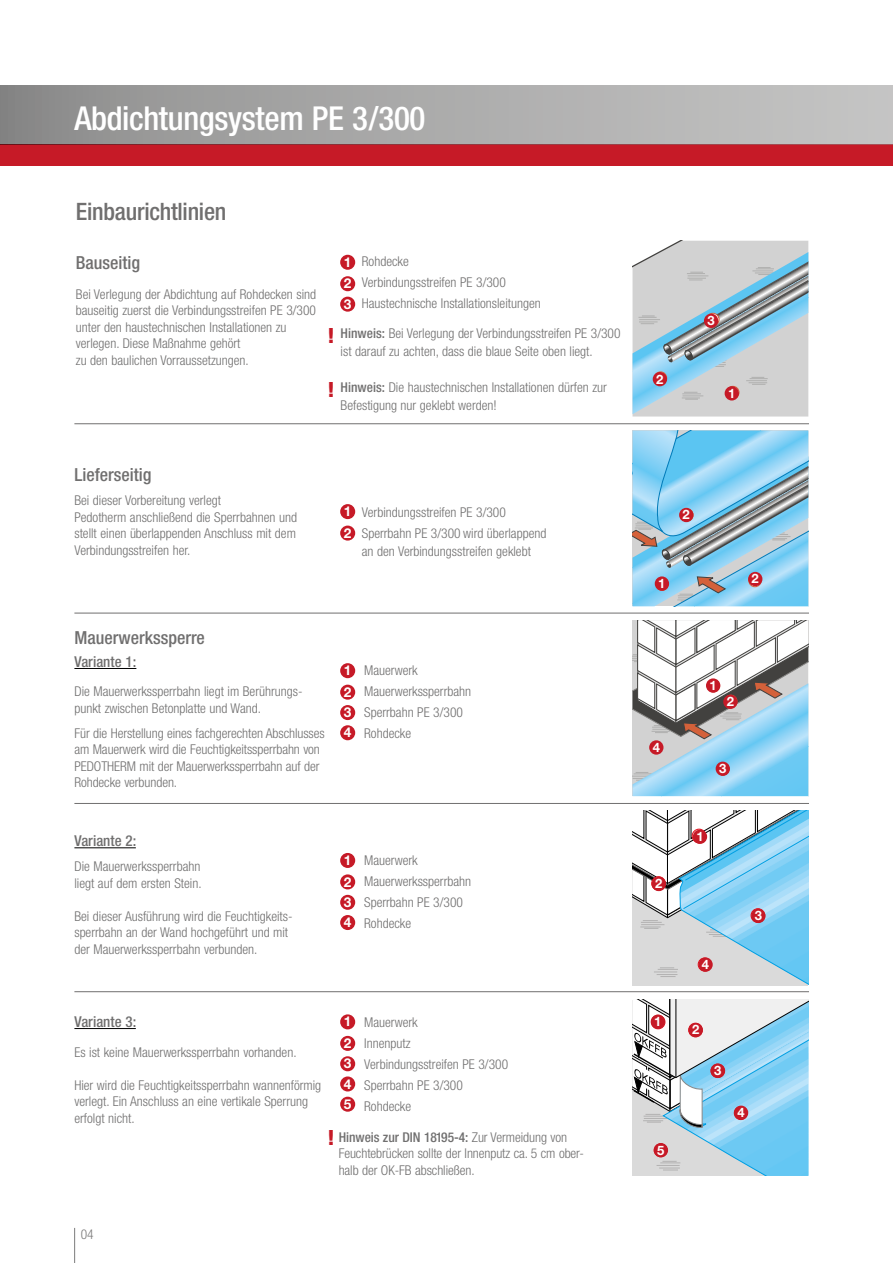
<style>
.page{position:relative;width:893px;height:1263px;background:#fff}
.page>*{position:absolute;margin:0;border:0;box-sizing:border-box;transform-origin:0 0}
.t1{font:500 condensed 33px "Helvetica Neue";letter-spacing:-.01em;color:#fff}
.t2{font:500 condensed 24px "Helvetica Neue";letter-spacing:-.01em;color:#706f6f}
.t3{font:900 condensed 21px "Helvetica Neue";color:#c61a27}
.t4{font:500 condensed 18px "Helvetica Neue";color:#706f6f}
.t5{font:500 condensed 15px "Helvetica Neue";color:#706f6f}
.t6{font:700 13.65px/20.7px "Helvetica Neue";color:#fff;text-align:justify}
.t7{font:300 condensed 13.5px/16.5px "Helvetica Neue";color:#706f6f}
.t8{font:300 condensed 13.5px "Helvetica Neue";color:#7c7b7b}
.t9{font:700 13.05px "Helvetica Neue";color:#fff}
.s1{font-weight:500}
</style>
<div class="page">
<div style="left:0;top:145px;width:893px;height:21px;background:#c61a27"></div>
<div style="left:0;top:85px;width:893px;height:60px;background:linear-gradient(to right,#8d8d8d,#c8c7c7)"></div>
<hr style="left:74px;top:1228px;width:1px;height:35px;background:#7c7b7b">
<hr style="left:74px;top:423px;width:735px;height:1px;background:#706f6f">
<div style="left:340px;top:255px;width:15px;height:15px;background:#c61a27;border-radius:50%"></div>
<div style="left:340px;top:276px;width:15px;height:15px;background:#c61a27;border-radius:50%"></div>
<div style="left:340px;top:297px;width:15px;height:15px;background:#c61a27;border-radius:50%"></div>
<div style="left:340px;top:504px;width:15px;height:15px;background:#c61a27;border-radius:50%"></div>
<div style="left:340px;top:526px;width:15px;height:15px;background:#c61a27;border-radius:50%"></div>
<hr style="left:74px;top:613px;width:735px;height:1px;background:#706f6f">
<hr style="left:74px;top:803px;width:735px;height:1px;background:#706f6f">
<hr style="left:74px;top:991px;width:735px;height:1px;background:#706f6f">
<hr style="left:74px;top:668px;width:62px;height:1px;background:#000">
<div style="left:340px;top:663px;width:15px;height:15px;background:#c61a27;border-radius:50%"></div>
<div style="left:340px;top:685px;width:15px;height:15px;background:#c61a27;border-radius:50%"></div>
<div style="left:340px;top:705px;width:15px;height:15px;background:#c61a27;border-radius:50%"></div>
<div style="left:340px;top:725px;width:15px;height:15px;background:#c61a27;border-radius:50%"></div>
<hr style="left:74px;top:847px;width:62px;height:1px;background:#000">
<div style="left:340px;top:853px;width:15px;height:15px;background:#c61a27;border-radius:50%"></div>
<div style="left:340px;top:874px;width:15px;height:15px;background:#c61a27;border-radius:50%"></div>
<div style="left:340px;top:895px;width:15px;height:15px;background:#c61a27;border-radius:50%"></div>
<div style="left:340px;top:915px;width:15px;height:15px;background:#c61a27;border-radius:50%"></div>
<hr style="left:74px;top:1028px;width:62px;height:1px;background:#000">
<div style="left:340px;top:1014px;width:15px;height:15px;background:#c61a27;border-radius:50%"></div>
<div style="left:340px;top:1036px;width:15px;height:15px;background:#c61a27;border-radius:50%"></div>
<div style="left:340px;top:1056px;width:15px;height:15px;background:#c61a27;border-radius:50%"></div>
<div style="left:340px;top:1076px;width:15px;height:15px;background:#c61a27;border-radius:50%"></div>
<div style="left:340px;top:1097px;width:15px;height:15px;background:#c61a27;border-radius:50%"></div>
<svg style="left:632px;top:241px;width:176px;height:175px;background:#b8c9d1"></svg>
<svg style="left:632px;top:430px;width:176px;height:176px;background:#8cc6e1"></svg>
<svg style="left:632px;top:1000px;width:176px;height:176px"></svg>
<svg style="left:632px;top:810px;width:177px;height:176px"></svg>
<svg style="left:632px;top:620px;width:176px;height:176px"></svg>
<div style="left:706px;top:678px;width:14px;height:15px;background:#c61a27;border-radius:50%"></div>
<div style="left:723px;top:695px;width:15px;height:14px;background:#c61a27;border-radius:50%"></div>
<div style="left:716px;top:762px;width:14px;height:14px;background:#c61a27;border-radius:50%"></div>
<div style="left:649px;top:740px;width:14px;height:15px;background:#c61a27;border-radius:50%"></div>
<div style="left:693px;top:830px;width:14px;height:14px;background:#c61a27;border-radius:50%"></div>
<div style="left:652px;top:877px;width:14px;height:14px;background:#c61a27;border-radius:50%"></div>
<div style="left:751px;top:909px;width:14px;height:14px;background:#c61a27;border-radius:50%"></div>
<div style="left:698px;top:957px;width:15px;height:15px;background:#c61a27;border-radius:50%"></div>
<div style="left:651px;top:1014px;width:14px;height:15px;background:#c61a27;border-radius:50%"></div>
<div style="left:689px;top:1023px;width:14px;height:14px;background:#c61a27;border-radius:50%"></div>
<div style="left:710px;top:1064px;width:15px;height:14px;background:#c61a27;border-radius:50%"></div>
<div style="left:734px;top:1105px;width:14px;height:15px;background:#c61a27;border-radius:50%"></div>
<div style="left:654px;top:1143px;width:14px;height:14px;background:#c61a27;border-radius:50%"></div>
<div style="left:655px;top:576px;width:14px;height:15px;background:#c61a27;border-radius:50%"></div>
<div style="left:748px;top:572px;width:14px;height:14px;background:#c61a27;border-radius:50%"></div>
<div style="left:679px;top:508px;width:14px;height:14px;background:#c61a27;border-radius:50%"></div>
<div style="left:725px;top:386px;width:14px;height:14px;background:#c61a27;border-radius:50%"></div>
<div style="left:653px;top:372px;width:14px;height:14px;background:#c61a27;border-radius:50%"></div>
<div style="left:704px;top:314px;width:14px;height:14px;background:#c61a27;border-radius:50%"></div>
<h1 class="t1" style="left:74px;top:99px;width:353px">Abdichtungsystem PE 3/300</h1>
<h2 class="t2" style="left:76px;top:197px;width:152px">Einbaurichtlinien</h2>
<h3 class="t4" style="left:76px;top:252px;width:66px">Bauseitig</h3>
<p class="t7" style="left:76px;top:286px;width:242px">Bei Verlegung der Abdichtung auf Rohdecken sind bauseitig zuerst die Verbindungsstreifen PE 3/300 unter den haustechnischen Installationen zu verlegen. Diese Maßnahme gehört<br>zu den baulichen Vorraussetzungen.</p>
<h3 class="t3" style="left:328px;top:323px;width:8px">!</h3>
<h3 class="t3" style="left:328px;top:376px;width:8px">!</h3>
<p class="t7" style="left:362px;top:251px;width:180px;line-height:21px">Rohdecke<br>Verbindungsstreifen PE 3/300<br>Haustechnische Installationsleitungen</p>
<p class="t7" style="left:341px;top:324px;width:281px;line-height:18px"><span class="s1">Hinweis:</span> Bei Verlegung der Verbindungsstreifen PE 3/300 ist darauf zu achten, dass die blaue Seite oben liegt.</p>
<p class="t7" style="left:341px;top:378px;width:268px;line-height:18px"><span class="s1">Hinweis:</span> Die haustechnischen Installationen dürfen zur<br>Befestigung nur geklebt werden!</p>
<p class="t6" style="left:344px;top:251px;width:9px">1<br>2<br>3</p>
<h3 class="t4" style="left:74px;top:464px;width:78px">Lieferseitig</h3>
<p class="t7" style="left:74px;top:492px;width:224px">Bei dieser Vorbereitung verlegt<br>Pedotherm anschließend die Sperrbahnen und stellt einen überlappenden Anschluss mit dem Verbindungsstreifen her.</p>
<p class="t6" style="left:344px;top:500px;width:9px;line-height:21.5px">1<br>2</p>
<p class="t7" style="left:362px;top:501px;width:186px;line-height:21px">Verbindungsstreifen PE 3/300<br>Sperrbahn PE 3/300 wird überlappend</p>
<p class="t7" style="left:362px;top:542px;width:171px">an den Verbindungsstreifen geklebt</p>
<h3 class="t4" style="left:74px;top:627px;width:132px">Mauerwerkssperre</h3>
<p class="t5" style="left:74px;top:653px;width:63px">Variante 1:</p>
<p class="t7" style="left:74px;top:683px;width:230px">Die Mauerwerkssperrbahn liegt im Berührungs&shy;punkt zwischen Betonplatte und Wand.</p>
<p class="t7" style="left:74px;top:725px;width:252px">Für die Herstellung eines fachgerechten Abschlusses am Mauerwerk wird die Feuchtigkeitssperrbahn von PEDOTHERM mit der Mauerwerkssperrbahn auf der Rohdecke verbunden.</p>
<p class="t5" style="left:74px;top:832px;width:63px">Variante 2:</p>
<p class="t7" style="left:74px;top:858px;width:129px">Die Mauerwerkssperrbahn liegt auf dem ersten Stein.</p>
<p class="t7" style="left:74px;top:908px;width:220px">Bei dieser Ausführung wird die Feuchtigkeits&shy;sperrbahn an der Wand hochgeführt und mit der Mauerwerkssperrbahn verbunden.</p>
<p class="t6" style="left:344px;top:660px;width:9px">1<br>2<br>3<br>4</p>
<p class="t7" style="left:364px;top:660px;width:108px;line-height:21px">Mauerwerk<br>Mauerwerkssperrbahn<br>Sperrbahn PE 3/300<br>Rohdecke</p>
<p class="t6" style="left:344px;top:849px;width:9px">1<br>2<br>3<br>4</p>
<p class="t7" style="left:364px;top:849px;width:108px;line-height:21px">Mauerwerk<br>Mauerwerkssperrbahn<br>Sperrbahn PE 3/300<br>Rohdecke</p>
<p class="t5" style="left:74px;top:1013px;width:63px">Variante 3:</p>
<p class="t7" style="left:74px;top:1043px;width:224px">Es ist keine Mauerwerkssperrbahn vorhanden.</p>
<p class="t7" style="left:74px;top:1076px;width:248px">Hier wird die Feuchtigkeitssperrbahn wannenförmig verlegt. Ein Anschluss an eine vertikale Sperrung erfolgt nicht.</p>
<p class="t6" style="left:344px;top:1011px;width:9px">1<br>2<br>3<br>4<br>5</p>
<p class="t7" style="left:364px;top:1012px;width:145px;line-height:21px">Mauerwerk<br>Innenputz<br>Verbindungsstreifen PE 3/300<br>Sperrbahn PE 3/300<br>Rohdecke</p>
<p class="t7" style="left:339px;top:1128px;width:247px"><span class="s1">Hinweis zur DIN 18195-4:</span> Zur Vermeidung von<br>Feuchtebrücken sollte der Innenputz ca. 5 cm ober&shy;halb der OK-FB abschließen.</p>
<h3 class="t3" style="left:328px;top:1125px;width:8px">!</h3>
<p class="t8" style="left:81px;top:1226px;width:14px">04</p>
<p class="t9" style="left:656px;top:371px;width:9px">2</p>
<p class="t9" style="left:707px;top:312px;width:9px">3</p>
<p class="t9" style="left:728px;top:385px;width:9px">1</p>
<p class="t9" style="left:683px;top:507px;width:9px">2</p>
<p class="t9" style="left:658px;top:575px;width:9px">1</p>
<p class="t9" style="left:752px;top:571px;width:9px">2</p>
<p class="t9" style="left:653px;top:739px;width:9px">4</p>
<p class="t9" style="left:655px;top:875px;width:9px">2</p>
<p class="t9" style="left:654px;top:1013px;width:9px">1</p>
<p class="t9" style="left:657px;top:1142px;width:9px">5</p>
<p class="t9" style="left:709px;top:677px;width:9px">1</p>
<p class="t9" style="left:727px;top:693px;width:9px">2</p>
<p class="t9" style="left:719px;top:760px;width:9px">3</p>
<p class="t9" style="left:696px;top:828px;width:9px">1</p>
<p class="t9" style="left:702px;top:956px;width:9px">4</p>
<p class="t9" style="left:755px;top:907px;width:9px">3</p>
<p class="t9" style="left:692px;top:1022px;width:9px">2</p>
<p class="t9" style="left:714px;top:1062px;width:9px">3</p>
<p class="t9" style="left:737px;top:1104px;width:9px">4</p>
</div>
